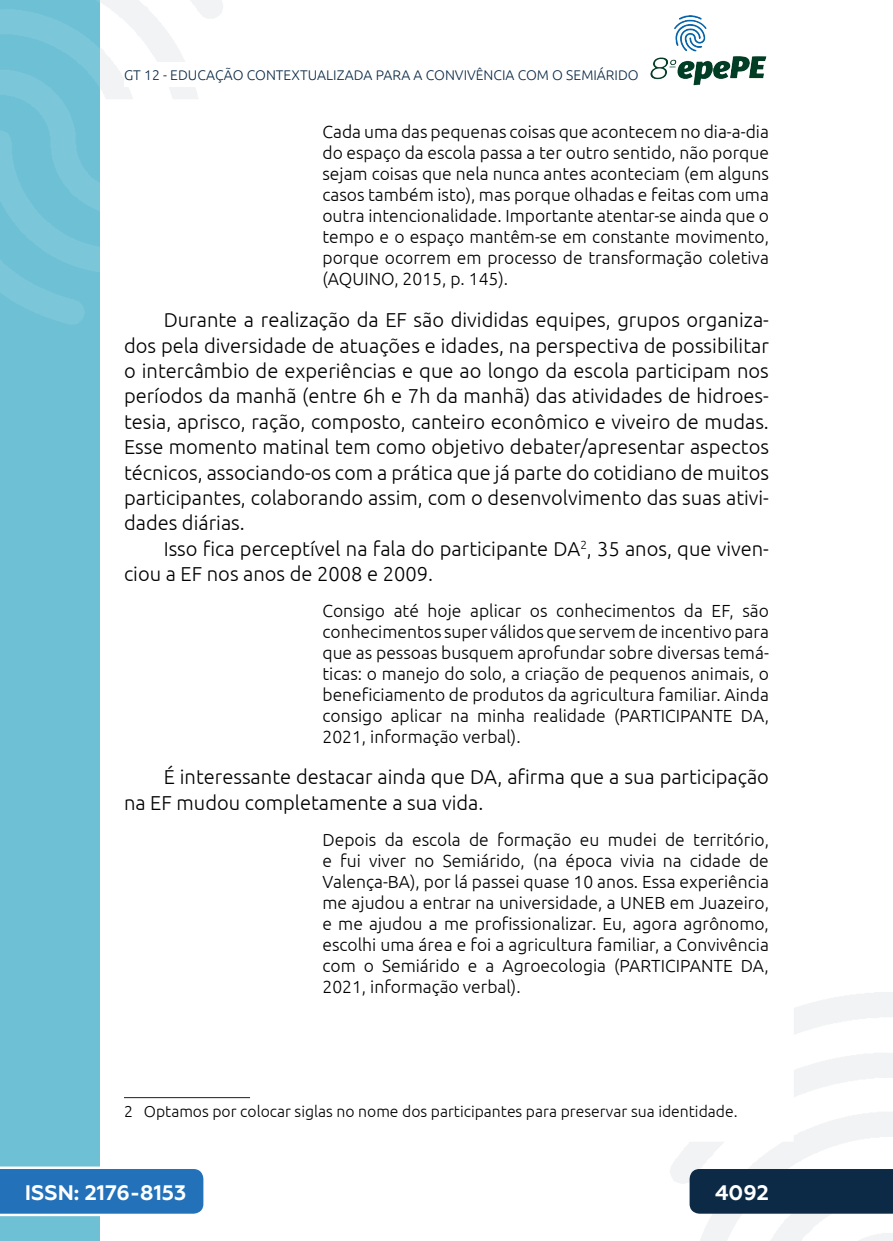
<style>
.page{position:relative;width:893px;height:1241px;background:#fff}
.page>*{position:absolute;margin:0;border:0;box-sizing:border-box;transform-origin:0 0}
.t1{font:700 21px "Geometria";color:#fff}
._5_CORPO{font:300 20.12px/25.4px "Ubuntu";color:#000}
._8_CITACAO{font:300 17.5px/21px "Ubuntu";color:#000;text-align:justify}
._12_RODAPE{font:300 15.75px "Ubuntu";color:#000}
.t2{font:300 14px "Ubuntu";color:#0c2a46}
</style>
<div class="page">
<svg style="left:670px;top:992px;width:223px;height:248px"></svg>
<svg style="left:99px;top:0;width:124px;height:324px"></svg>
<img style="left:650px;top:15px;width:117px;height:71px">
<div style="left:0;top:0;width:99px;height:1240px;background:#6ec0d5"></div>
<svg style="left:0;top:0;width:99px;height:325px"></svg>
<svg style="left:0;top:1166px;width:203px;height:49px;background:#367dbf"></svg>
<div style="left:690px;top:1168px;width:203px;height:45px;background:#0c2a46"></div>
<div style="left:124px;top:62px;width:516px;height:25px;background:#fff"></div>
<hr style="left:124px;top:1096px;width:126px;height:1px;background:#231f20">
<p class="t2" style="left:124px;top:66px;width:516px">GT 12 - EDUCAÇÃO CONTEXTUALIZADA PARA A CONVIVÊNCIA COM O SEMIÁRIDO</p>
<p class="_8_CITACAO" style="left:322px;top:120px;width:448px">Cada uma das pequenas coisas que acontecem no dia-a-dia do espaço da escola passa a ter outro sentido, não porque sejam coisas que nela nunca antes aconteciam (em alguns casos também isto), mas porque olhadas e feitas com uma outra intencionalidade. Importante atentar-se ainda que o tempo e o espaço mantêm-se em constante movimento, porque ocorrem em processo de transformação coletiva (AQUINO, 2015, p. 145).</p>
<p class="_5_CORPO" style="left:124px;top:307px;width:646px;text-align:justify;text-indent:40px">Durante a realização da EF são divididas equipes, grupos organiza&shy;dos pela diversidade de atuações e idades, na perspectiva de possibilitar o intercâmbio de experiências e que ao longo da escola participam nos períodos da manhã (entre 6h e 7h da manhã) das atividades de hidroes&shy;tesia, aprisco, ração, composto, canteiro econômico e viveiro de mudas.<br>Esse momento matinal tem como objetivo debater/apresentar aspectos técnicos, associando-os com a prática que já parte do cotidiano de muitos participantes, colaborando assim, com o desenvolvimento das suas ativi&shy;dades diárias.</p>
<p class="_5_CORPO" style="left:124px;top:535px;width:646px;text-indent:40px">Isso fica perceptível na fala do participante DA<sup>2</sup>, 35 anos, que viven&shy;ciou a EF nos anos de 2008 e 2009.</p>
<p class="_8_CITACAO" style="left:322px;top:599px;width:448px">Consigo até hoje aplicar os conhecimentos da EF, são conhecimentos super válidos que servem de incentivo para que as pessoas busquem aprofundar sobre diversas temá&shy;ticas: o manejo do solo, a criação de pequenos animais, o beneficiamento de produtos da agricultura familiar. Ainda consigo aplicar na minha realidade (PARTICIPANTE DA, 2021, informação verbal).</p>
<p class="_5_CORPO" style="left:124px;top:763px;width:646px;text-indent:40px">É interessante destacar ainda que DA, afirma que a sua participação na EF mudou completamente a sua vida.</p>
<p class="_8_CITACAO" style="left:322px;top:828px;width:448px">Depois da escola de formação eu mudei de território, e fui viver no Semiárido, (na época vivia na cidade de Valença-BA), por lá passei quase 10 anos. Essa experiência me ajudou a entrar na universidade, a UNEB em Juazeiro, e me ajudou a me profissionalizar. Eu, agora agrônomo, escolhi uma área e foi a agricultura familiar, a Convivência com o Semiárido e a Agroecologia (PARTICIPANTE DA, 2021, informação verbal).</p>
<p class="_12_RODAPE" style="left:124px;top:1101px;width:615px">2 Optamos por colocar siglas no nome dos participantes para preservar sua identidade.</p>
<p class="t1" style="left:25px;top:1179px;width:163px">ISSN: 2176-8153</p>
<p class="t1" style="left:715px;top:1179px;width:55px">4092</p>
</div>
